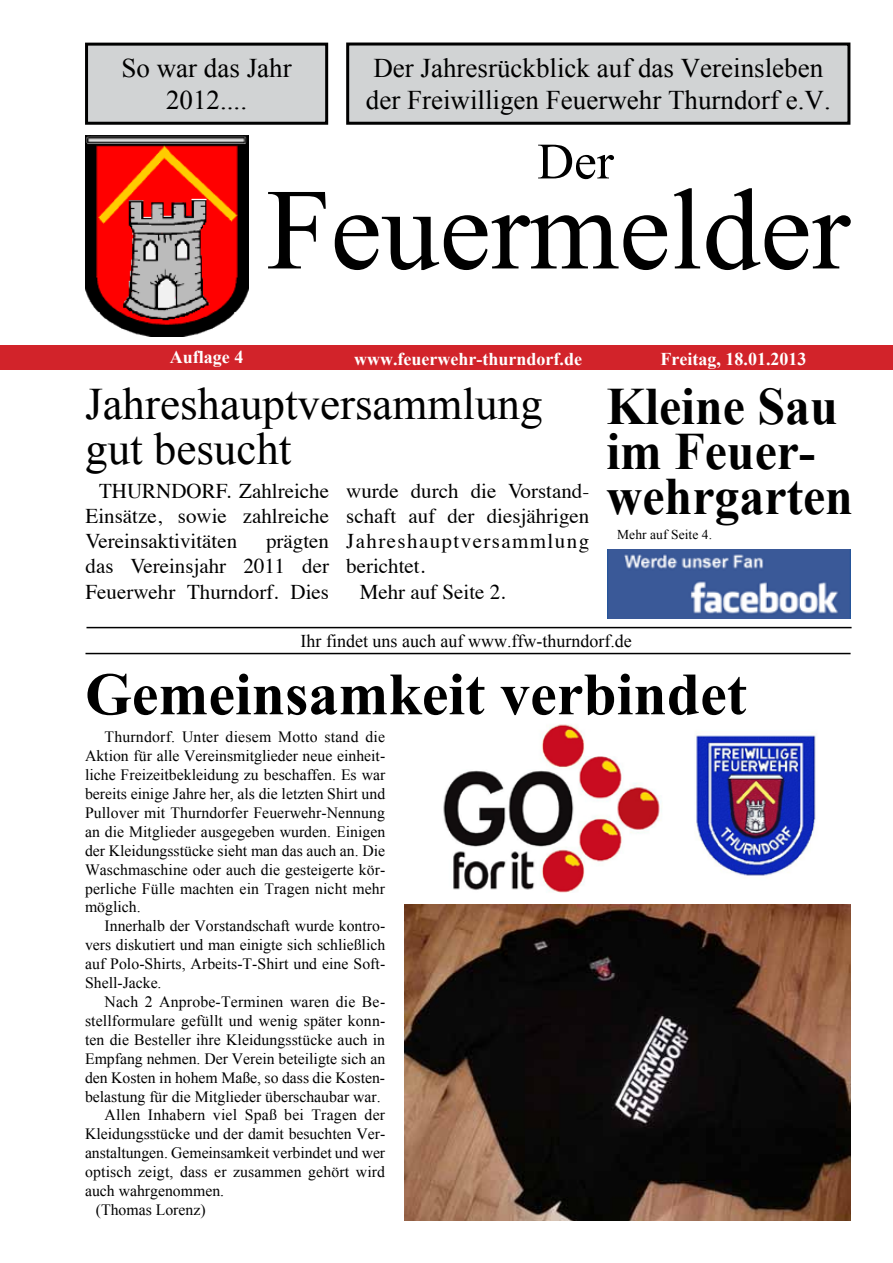
<style>
.page{position:relative;width:893px;height:1263px;background:#fff}
.page>*{position:absolute;margin:0;border:0;box-sizing:border-box;transform-origin:0 0}
.t1{font:115.5px "Times New Roman";color:#000}
.t2{font:700 60px "Times New Roman";color:#000}
.t3{font:700 52.5px/45px "Times New Roman";color:#000;scale:.95 1}
.t4{font:51px "Times New Roman";color:#000}
.t5{font:45px/45px "Times New Roman";color:#000}
.t6{font:27px/32.4px "Times New Roman";color:#000;text-align:center}
.t7{font:21px/25.2px "Times";color:#000;text-align:justify}
.t8{font:21px "Times";letter-spacing:.065em;color:#000}
.t9{font:700 18px "Times New Roman";color:#fff}
.t10{font:18px "Times New Roman";color:#000}
.t11{font:15.75px/18.9px "Times New Roman";letter-spacing:.005em;color:#000;text-align:justify}
.t12{font:13.5px "Times New Roman";letter-spacing:.005em;color:#000}
</style>
<div class="page">
<div style="left:0;top:346px;width:893px;height:24px;background:#d2232a"></div>
<div style="left:87px;top:44px;width:240px;height:79px;background:#d1d3d4"></div>
<div style="left:85px;top:43px;width:243px;height:82px;border:3px solid #000"></div>
<div style="left:348px;top:44px;width:501px;height:79px;background:#d1d3d4"></div>
<div style="left:346px;top:43px;width:504px;height:82px;border:3px solid #000"></div>
<img style="left:85px;top:136px;width:164px;height:201px">
<hr style="left:86px;top:627px;width:766px;height:1px;background:#000">
<hr style="left:85px;top:653px;width:766px;height:1px;background:#000">
<img style="left:443px;top:724px;width:373px;height:169px">
<img style="left:404px;top:904px;width:446px;height:316px">
<img style="left:607px;top:549px;width:243px;height:70px">
<h3 class="t6" style="left:121px;top:51px;width:172px">So war das Jahr<br>2012....</h3>
<h3 class="t6" style="left:366px;top:51px;width:466px;text-align:left">Der Jahresrückblick auf das Vereinsleben der Freiwilligen Feuerwehr Thurndorf e.V.</h3>
<h3 class="t4" style="left:537px;top:127px;width:78px">Der</h3>
<h1 class="t1" style="left:266px;top:152px;width:585px">Feuermelder</h1>
<p class="t9" style="left:170px;top:345px;width:75px">Auflage 4</p>
<p class="t9" style="left:661px;top:346px;width:147px">Freitag, 18.01.2013</p>
<p class="t9" style="left:354px;top:346px;width:229px">www.feuerwehr-thurndorf.de</p>
<h3 class="t5" style="left:85px;top:381px;width:459px">Jahreshauptversammlung gut besucht</h3>
<h3 class="t7" style="left:346px;top:476px;width:245px">wurde durch die Vorstand-</h3>
<h3 class="t7" style="left:346px;top:501px;width:245px">schaft auf der diesjährigen</h3>
<h3 class="t8" style="left:346px;top:521px;width:245px">Jahreshauptversammlung</h3>
<h3 class="t7" style="left:346px;top:552px;width:80px">berichtet.</h3>
<h3 class="t7" style="left:360px;top:577px;width:147px">Mehr auf Seite 2.</h3>
<h3 class="t7" style="left:86px;top:476px;width:245px;text-indent:14px">THURNDORF. Zahlreiche Einsätze, sowie zahlreiche Vereinsaktivitäten</h3>
<h3 class="t7" style="left:86px;top:527px;width:245px;text-indent:180px">prägten das Vereinsjahr 2011 der Feuerwehr Thurndorf. Dies</h3>
<h3 class="t3" style="left:606px;top:382px;width:261px">Kleine Sau im Feuer&shy;wehrgarten</h3>
<p class="t12" style="left:617px;top:526px;width:96px">Mehr auf Seite 4.</p>
<p class="t10" style="left:301px;top:629px;width:333px">Ihr findet uns auch auf www.ffw-thurndorf.de</p>
<h2 class="t2" style="left:85px;top:653px;width:663px">Gemeinsamkeit verbindet</h2>
<p class="t11" style="left:85px;top:727px;width:302px;text-indent:19px">Thurndorf. Unter diesem Motto stand die Aktion für alle Vereinsmitglieder neue einheit&shy;liche Freizeitbekleidung zu beschaffen. Es war bereits einige Jahre her, als die letzten Shirt und Pullover mit Thurndorfer Feuerwehr-Nennung an die Mitglieder ausgegeben wurden. Einigen der Kleidungsstücke sieht man das auch an. Die Waschmaschine oder auch die gesteigerte kör&shy;perliche Fülle machten ein Tragen nicht mehr möglich.</p>
<p class="t11" style="left:85px;top:916px;width:302px;text-indent:19px">Innerhalb der Vorstandschaft wurde kontro&shy;vers diskutiert und man einigte sich schließlich auf Polo-Shirts, Arbeits-T-Shirt und eine Soft-Shell-Jacke.</p>
<p class="t11" style="left:105px;top:992px;width:282px">Nach 2 Anprobe-Terminen waren die Be-</p>
<p class="t11" style="left:85px;top:1011px;width:302px">stellformulare gefüllt und wenig später konn-</p>
<p class="t11" style="left:85px;top:1030px;width:302px">ten die Besteller ihre Kleidungsstücke auch in</p>
<p class="t11" style="left:85px;top:1049px;width:302px">Empfang nehmen. Der Verein beteiligte sich an</p>
<p class="t11" style="left:85px;top:1067px;width:302px">den Kosten in hohem Maße, so dass die Kosten-</p>
<p class="t11" style="left:85px;top:1086px;width:297px">belastung für die Mitglieder überschaubar war.</p>
<p class="t11" style="left:105px;top:1105px;width:282px">Allen Inhabern viel Spaß bei Tragen der</p>
<p class="t11" style="left:85px;top:1124px;width:302px">Kleidungsstücke und der damit besuchten Ver-</p>
<p class="t11" style="left:85px;top:1143px;width:302px">anstaltungen. Gemeinsamkeit verbindet und wer</p>
<p class="t11" style="left:85px;top:1162px;width:302px">optisch zeigt, dass er zusammen gehört wird</p>
<p class="t11" style="left:85px;top:1181px;width:141px">auch wahrgenommen.</p>
<p class="t11" style="left:96px;top:1200px;width:111px">(Thomas Lorenz)</p>
</div>
